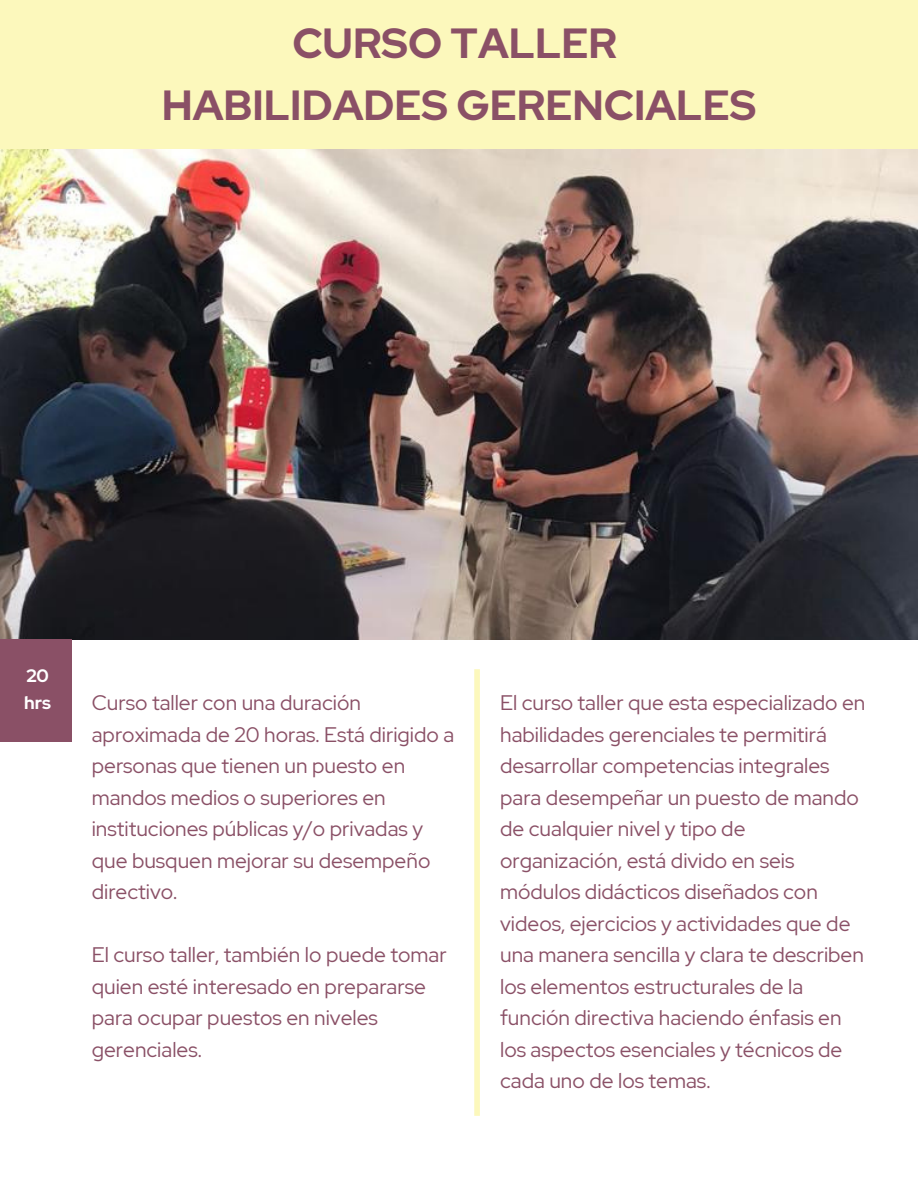
<style>
.page{position:relative;width:918px;height:1188px;background:#fff}
.page>*{position:absolute;margin:0;border:0;box-sizing:border-box;transform-origin:0 0}
.t1{font:700 42px "Red Hat Display";color:#8a5066}
.t2{font:21px/31.5px "Red Hat Display";color:#8a5066}
.t3{font:700 18px/27px "Red Hat Display";color:#fff}
</style>
<div class="page">
<div style="left:0;top:0;width:918px;height:149px;background:#fcf8bc"></div>
<img style="left:0;top:149px;width:918px;height:491px">
<div style="left:0;top:640px;width:72px;height:102px;background:#8a5066"></div>
<div style="left:474px;top:669px;width:6px;height:447px;background:#fcf8bc"></div>
<p class="t1" style="left:292px;top:15px;width:326px">CURSO TALLER</p>
<p class="t1" style="left:162px;top:77px;width:596px">HABILIDADES GERENCIALES</p>
<p class="t3" style="left:24px;top:662px;width:28px">20 hrs</p>
<p class="t2" style="left:92px;top:687px;width:364px">Curso taller con una duración aproximada de 20 horas. Está dirigido a personas que tienen un puesto en mandos medios o superiores en instituciones públicas y/o privadas y que busquen mejorar su desempeño directivo.</p>
<p class="t2" style="left:92px;top:939px;width:356px">El curso taller, también lo puede tomar quien esté interesado en prepararse para ocupar puestos en niveles gerenciales.</p>
<p class="t2" style="left:500px;top:687px;width:367px">El curso taller que esta especializado en habilidades gerenciales te permitirá desarrollar competencias integrales para desempeñar un puesto de mando de cualquier nivel y tipo de organización, está divido en seis módulos didácticos diseñados con videos, ejercicios y actividades que de una manera sencilla y clara te describen los elementos estructurales de la función directiva haciendo énfasis en los aspectos esenciales y técnicos de cada uno de los temas.</p>
</div>
